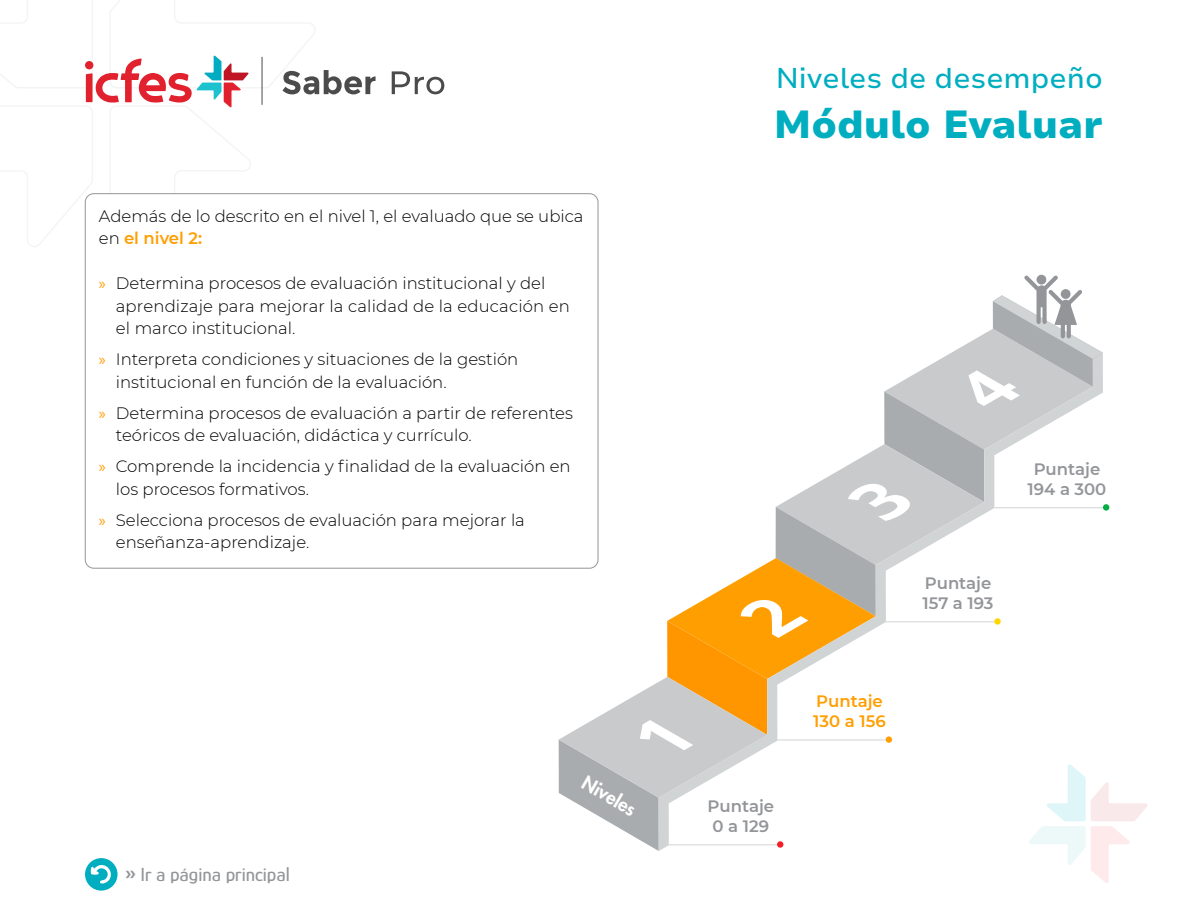
<style>
.page{position:relative;width:1188px;height:918px;background:#fff}
.page>*{position:absolute;margin:0;border:0;box-sizing:border-box;transform-origin:0 0}
.t1{font:900 39px "Nunito Sans 7 pt";color:#00aec0}
.t2{font:500 28.5px "Nunito Sans 7 pt";color:#00aec0}
.t3{font:500 19.5px "Glory";color:#939599}
.t4{font:800 18.6px "Futura Std";color:#fff}
.Descriptores{font:300 16.5px/22.5px "Montserrat";color:#000}
.t5{font:600 16.5px/19.8px "Montserrat";color:#939599;text-align:center}
.t6{font:600 16.5px/19.8px "Montserrat";color:#ff9e00}
.s1{font-weight:600;color:#ff9e00}
.s2{font-family:"Myriad Pro";font-weight:400;color:#ff9e00}
.s3{font-weight:700}
</style>
<div class="page">
<div style="left:85px;top:858px;width:33px;height:33px;background:#00aec0;border-radius:50%"></div>
<svg style="left:90px;top:865px;width:24px;height:20px"></svg>
<svg style="left:392px;top:71px;width:52px;height:23px"></svg>
<svg style="left:0;top:0;width:376px;height:312px"></svg>
<svg style="left:559px;top:275px;width:589px;height:608px"></svg>
<div style="left:85px;top:194px;width:513px;height:374px;background:#fff;border-radius:9px"></div>
<p class="Descriptores" style="left:99px;top:204px;width:486px">Además de lo descrito en el nivel 1, el evaluado que se ubica en <span class="s1">el nivel 2:</span></p>
<p class="Descriptores" style="left:116px;top:272px;width:456px;text-indent:-17px"><span class="s2">»</span> Determina procesos de evaluación institucional y del aprendizaje para mejorar la calidad de la educación en el marco institucional.</p>
<p class="Descriptores" style="left:116px;top:348px;width:404px;text-indent:-17px"><span class="s2">»</span> Interpreta condiciones y situaciones de la gestión institucional en función de la evaluación.</p>
<p class="Descriptores" style="left:116px;top:401px;width:459px;text-indent:-17px"><span class="s2">»</span> Determina procesos de evaluación a partir de referentes teóricos de evaluación, didáctica y currículo.</p>
<p class="Descriptores" style="left:116px;top:455px;width:456px;text-indent:-17px"><span class="s2">»</span> Comprende la incidencia y finalidad de la evaluación en los procesos formativos.</p>
<p class="Descriptores" style="left:116px;top:508px;width:411px;text-indent:-17px"><span class="s2">»</span> Selecciona procesos de evaluación para mejorar la enseñanza-aprendizaje.</p>
<p class="t3" style="left:125px;top:862px;width:167px"><span class="s3">»</span> Ir a página principal</p>
<p class="t4" style="left:590px;top:771px;width:60px;rotate:30deg">Niveles</p>
<h2 class="t2" style="left:776px;top:58px;width:329px">Niveles de desempeño</h2>
<h1 class="t1" style="left:774px;top:96px;width:331px">Módulo Evaluar</h1>
<p class="t5" style="left:708px;top:796px;width:68px">Puntaje<br>0 a 129</p>
<p class="t6" style="left:813px;top:691px;width:74px">Puntaje<br>130 a 156</p>
<p class="t5" style="left:923px;top:573px;width:72px;text-align:left">Puntaje<br>157 a 193</p>
<p class="t5" style="left:1028px;top:459px;width:80px">Puntaje<br>194 a 300</p>
</div>
